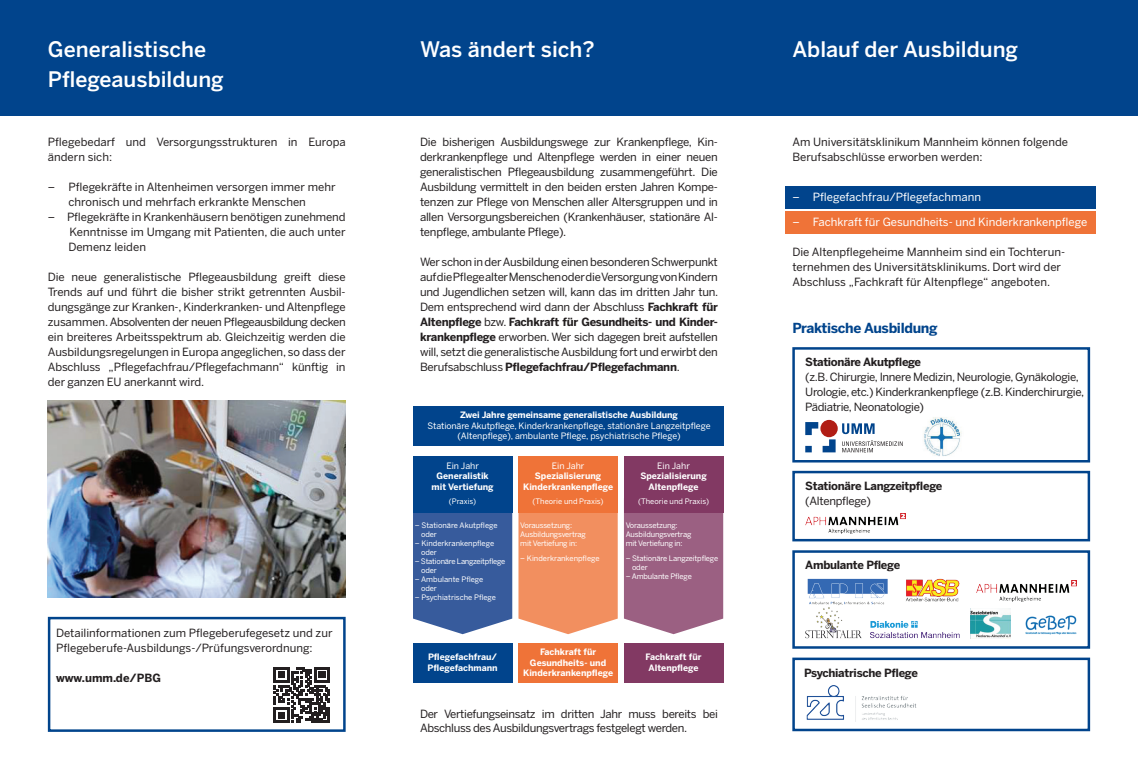
<style>
.page{position:relative;width:1138px;height:766px;background:#fff}
.page>*{position:absolute;margin:0;border:0;box-sizing:border-box;transform-origin:0 0}
.t1{font:500 21.25px "Benton Sans";color:#fff}
.t2{font:700 13.75px "Benton Sans";letter-spacing:-.025em;color:#01448c}
.t3{font:11.25px/15px "Benton Sans";letter-spacing:-.01em;color:#231f20}
.t4{font:11.25px/15px "Benton Sans";letter-spacing:-.03em;color:#231f20}
.t5{font:700 11.25px "Benton Sans";letter-spacing:-.025em;color:#231f20}
.t6{font:11.25px "Benton Sans";color:#fff}
.t7{font:700 11.25px "Benton Sans";color:#231f20}
.t8{font:700 8.75px/10.5px "Benton Sans";color:#fff;text-align:center}
.t9{font:8.75px/10.5px "Benton Sans";color:#fff;text-align:center}
.t10{font:7.5px/9px "Benton Sans";letter-spacing:-.02em;color:#fff}
.t11{font:7.5px/9px "Benton Sans";color:#fff}
.s1{font-weight:700}
</style>
<div class="page">
<div style="left:785px;top:212px;width:310px;height:22px;background:#ef7338"></div>
<div style="left:785px;top:186px;width:310px;height:22px;background:#01448c"></div>
<svg style="left:518px;top:513px;width:99px;height:121px;background:#f29669"></svg>
<div style="left:518px;top:456px;width:99px;height:57px;background:#ef7338"></div>
<div style="left:518px;top:642px;width:99px;height:40px;background:#ef7338"></div>
<svg style="left:274px;top:667px;width:55px;height:55px"></svg>
<div style="left:413px;top:406px;width:310px;height:40px;background:#01448c"></div>
<div style="left:0;top:0;width:1137px;height:116px;background:#01448c"></div>
<div style="left:48px;top:616px;width:297px;height:115px;border:2px solid #01448c"></div>
<img style="left:48px;top:400px;width:297px;height:197px">
<div style="left:792px;top:657px;width:298px;height:74px;border:2px solid #01448c"></div>
<img style="left:806px;top:685px;width:110px;height:36px">
<div style="left:792px;top:550px;width:298px;height:98px;border:2px solid #01448c"></div>
<img style="left:976px;top:580px;width:100px;height:20px">
<img style="left:906px;top:578px;width:53px;height:23px">
<img style="left:805px;top:607px;width:56px;height:31px">
<img style="left:870px;top:621px;width:89px;height:17px">
<img style="left:1025px;top:615px;width:52px;height:20px">
<img style="left:807px;top:578px;width:81px;height:27px">
<img style="left:970px;top:608px;width:40px;height:30px">
<div style="left:792px;top:470px;width:298px;height:71px;border:2px solid #01448c"></div>
<img style="left:805px;top:513px;width:100px;height:20px">
<img style="left:924px;top:417px;width:38px;height:39px">
<div style="left:792px;top:347px;width:298px;height:115px;border:2px solid #01448c"></div>
<div style="left:820px;top:420px;width:17px;height:17px;background:#b11d15;border-radius:50%"></div>
<svg style="left:842px;top:440px;width:60px;height:12px"></svg>
<svg style="left:842px;top:423px;width:32px;height:11px"></svg>
<svg style="left:805px;top:422px;width:30px;height:30px"></svg>
<div style="left:413px;top:513px;width:99px;height:121px;background:#375b9c"></div>
<div style="left:413px;top:456px;width:99px;height:57px;background:#01448c"></div>
<div style="left:413px;top:642px;width:99px;height:40px;background:#01448c"></div>
<div style="left:624px;top:513px;width:99px;height:121px;background:#9b6082"></div>
<div style="left:624px;top:456px;width:99px;height:57px;background:#823963"></div>
<div style="left:624px;top:642px;width:99px;height:40px;background:#823963"></div>
<h1 class="t1" style="left:48px;top:36px;width:160px">Generalistische</h1>
<h1 class="t1" style="left:420px;top:36px;width:176px">Was ändert sich?</h1>
<h1 class="t1" style="left:792px;top:36px;width:227px">Ablauf der Ausbildung</h1>
<h1 class="t1" style="left:48px;top:66px;width:177px">Pflegeausbildung</h1>
<p class="t3" style="left:48px;top:134px;width:299px">Pflegebedarf und Versorgungsstrukturen in Europa ändern sich:</p>
<p class="t3" style="left:68px;top:179px;width:268px;text-indent:-21px">– Pflegekräfte in Altenheimen versorgen immer mehr chronisch und mehrfach erkrankte Menschen</p>
<p class="t3" style="left:68px;top:209px;width:279px;text-align:justify;text-indent:-21px">– Pflegekräfte in Krankenhäusern benötigen zunehmend Kenntnisse im Umgang mit Patienten, die auch unter Demenz leiden</p>
<p class="t3" style="left:48px;top:269px;width:299px;text-align:justify">Die neue generalistische Pflegeausbildung greift diese Trends auf und führt die bisher strikt getrennten Ausbil&shy;dungsgänge zur Kranken-, Kinderkranken- und Altenpflege zusammen. Absolventen der neuen Pflegeausbildung decken ein breiteres Arbeitsspektrum ab. Gleichzeitig werden die Ausbildungsregelungen in Europa angeglichen, so dass der Abschluss „Pflegefachfrau/Pflegefachmann“ künftig in der ganzen EU anerkannt wird.</p>
<p class="t3" style="left:56px;top:625px;width:278px">Detailinformationen zum Pflegeberufegesetz und zur<br>Pflegeberufe-Ausbildungs-/Prüfungsverordnung:</p>
<p class="t7" style="left:56px;top:671px;width:107px">www.umm.de/PBG</p>
<p class="t3" style="left:420px;top:134px;width:299px;text-align:justify">Die bisherigen Ausbildungswege zur Krankenpflege, Kin&shy;derkrankenpflege und Altenpflege werden in einer neuen generalistischen Pflegeausbildung zusammengeführt. Die Ausbildung vermittelt in den beiden ersten Jahren Kompe&shy;tenzen zur Pflege von Menschen aller Altersgruppen und in allen Versorgungsbereichen (Krankenhäuser, stationäre Al&shy;tenpflege, ambulante Pflege).</p>
<p class="t3" style="left:420px;top:254px;width:300px;text-align:justify">Wer schon in der Ausbildung einen besonderen Schwerpunkt auf die Pflege alter Menschen oder die Versorgung von Kindern und Jugendlichen setzen will, kann das im dritten Jahr tun.<br>Dem entsprechend wird dann der Abschluss <span class="s1">Fachkraft für Altenpflege</span> bzw. <span class="s1">Fachkraft für Gesundheits- und Kinder&shy;krankenpflege</span> erworben. Wer sich dagegen breit aufstellen will, setzt die generalistische Ausbildung fort und erwirbt den Berufsabschluss <span class="s1">Pflegefachfrau/Pflegefachmann</span>.</p>
<p class="t8" style="left:460px;top:409px;width:219px">Zwei Jahre gemeinsame generalistische Ausbildung</p>
<p class="t9" style="left:427px;top:420px;width:284px">Stationäre Akutpflege, Kinderkrankenpflege, stationäre Langzeitpflege (Altenpflege), ambulante Pflege, psychiatrische Pflege)</p>
<p class="t9" style="left:446px;top:460px;width:34px">Ein Jahr</p>
<p class="t8" style="left:431px;top:471px;width:64px">Generalistik mit Vertiefung</p>
<p class="t9" style="left:552px;top:460px;width:34px">Ein Jahr</p>
<p class="t8" style="left:523px;top:471px;width:92px">Spezialisierung<br>Kinderkrankenpflege</p>
<p class="t9" style="left:657px;top:460px;width:34px">Ein Jahr</p>
<p class="t8" style="left:640px;top:471px;width:68px">Spezialisierung<br>Altenpflege</p>
<p class="t10" style="left:449px;top:497px;width:29px">(Praxis)</p>
<p class="t11" style="left:532px;top:497px;width:73px">(Theorie und Praxis)</p>
<p class="t11" style="left:638px;top:497px;width:73px">(Theorie und Praxis)</p>
<p class="t11" style="left:421px;top:520px;width:78px;text-indent:-6px">– Stationäre Akutpflege oder</p>
<p class="t11" style="left:421px;top:538px;width:75px;text-indent:-6px">– Kinderkrankenpflege oder</p>
<p class="t10" style="left:421px;top:556px;width:86px;text-indent:-6px">– Stationäre Langzeitpflege oder</p>
<p class="t11" style="left:421px;top:574px;width:64px;text-indent:-6px">– Ambulante Pflege oder</p>
<p class="t11" style="left:415px;top:592px;width:83px">– Psychiatrische Pflege</p>
<p class="t10" style="left:520px;top:520px;width:67px">Voraussetzung:<br>Ausbildungsvertrag mit Vertiefung in:</p>
<p class="t11" style="left:520px;top:553px;width:81px">– Kinderkrankenpflege</p>
<p class="t10" style="left:625px;top:520px;width:67px">Voraussetzung:<br>Ausbildungsvertrag mit Vertiefung in:</p>
<p class="t10" style="left:632px;top:553px;width:88px;text-indent:-6px">– Stationäre Langzeitpflege oder</p>
<p class="t10" style="left:625px;top:571px;width:68px">– Ambulante Pflege</p>
<p class="t8" style="left:427px;top:652px;width:72px;text-align:left">Pflegefachfrau/<br>Pflegefachmann</p>
<p class="t8" style="left:523px;top:646px;width:92px">Fachkraft für<br>Gesundheits- und<br>Kinderkrankenpflege</p>
<p class="t8" style="left:645px;top:652px;width:58px">Fachkraft für<br>Altenpflege</p>
<p class="t4" style="left:420px;top:707px;width:299px;line-height:13.5px">Der Vertiefungseinsatz im dritten Jahr muss bereits bei<br>Abschluss des Ausbildungsvertrags festgelegt werden.</p>
<p class="t3" style="left:792px;top:134px;width:277px">Am Universitätsklinikum Mannheim können folgende<br>Berufsabschlüsse erworben werden:</p>
<p class="t6" style="left:792px;top:190px;width:190px">– Pflegefachfrau/Pflegefachmann</p>
<p class="t6" style="left:792px;top:215px;width:296px">– Fachkraft für Gesundheits- und Kinderkrankenpflege</p>
<p class="t3" style="left:792px;top:244px;width:274px">Die Altenpflegeheime Mannheim sind ein Tochterun&shy;ternehmen des Universitätsklinikums. Dort wird der<br>Abschluss „Fachkraft für Altenpflege“ angeboten.</p>
<p class="t2" style="left:792px;top:319px;width:147px">Praktische Ausbildung</p>
<p class="t5" style="left:805px;top:355px;width:117px">Stationäre Akutpflege</p>
<p class="t4" style="left:805px;top:369px;width:280px">(z.B. Chirurgie, Innere Medizin, Neurologie, Gynäkologie,<br>Urologie, etc.) Kinderkrankenpflege (z.B. Kinderchirurgie,<br>Pädiatrie, Neonatologie)</p>
<p class="t5" style="left:805px;top:478px;width:139px">Stationäre Langzeitpflege</p>
<p class="t3" style="left:805px;top:493px;width:67px">(Altenpflege)</p>
<p class="t5" style="left:805px;top:558px;width:96px">Ambulante Pflege</p>
<p class="t5" style="left:804px;top:665px;width:115px">Psychiatrische Pflege</p>
</div>
